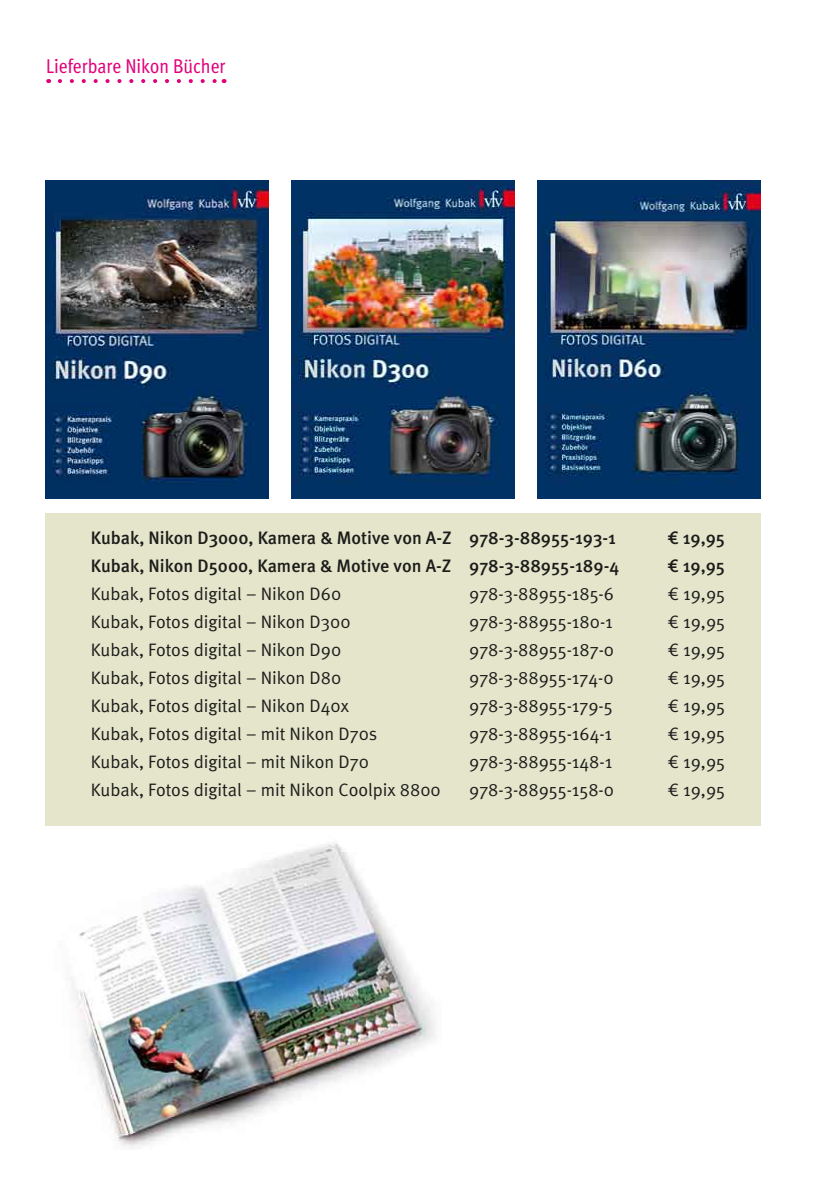
<style>
.page{position:relative;width:840px;height:1191px;background:#fff}
.page>*{position:absolute;margin:0;border:0;box-sizing:border-box;transform-origin:0 0}
.t1{font:20px "Meta Cond";color:#e2007a}
.t2{font:18px "Meta Normal";color:#1c1c1a}
.t3{font:500 18px "Meta";color:#1c1c1a}
</style>
<div class="page">
<svg style="left:60px;top:79px;width:157px;height:4px"></svg>
<img style="left:45px;top:180px;width:223px;height:318px">
<img style="left:291px;top:180px;width:223px;height:318px">
<img style="left:537px;top:180px;width:223px;height:318px">
<div style="left:45px;top:513px;width:715px;height:312px;background:#e4e5cb"></div>
<img style="left:72px;top:842px;width:363px;height:307px">
<p class="t1" style="left:46px;top:55px;width:181px">Lieferbare Nikon Bücher</p>
<p class="t3" style="left:91px;top:528px;width:526px">Kubak, Nikon D3000, Kamera &amp; Motive von A-Z 978-3-88955-193-1</p>
<p class="t3" style="left:667px;top:528px;width:59px">¤ 19,95</p>
<p class="t3" style="left:91px;top:556px;width:529px">Kubak, Nikon D5000, Kamera &amp; Motive von A-Z 978-3-88955-189-4</p>
<p class="t3" style="left:667px;top:556px;width:59px">¤ 19,95</p>
<p class="t2" style="left:91px;top:584px;width:252px">Kubak, Fotos digital – Nikon D60</p>
<p class="t2" style="left:469px;top:584px;width:146px">978-3-88955-185-6</p>
<p class="t2" style="left:667px;top:584px;width:59px">¤ 19,95</p>
<p class="t2" style="left:91px;top:612px;width:261px">Kubak, Fotos digital – Nikon D300</p>
<p class="t2" style="left:469px;top:612px;width:145px">978-3-88955-180-1</p>
<p class="t2" style="left:667px;top:612px;width:59px">¤ 19,95</p>
<p class="t2" style="left:91px;top:640px;width:252px">Kubak, Fotos digital – Nikon D90</p>
<p class="t2" style="left:469px;top:640px;width:146px">978-3-88955-187-0</p>
<p class="t2" style="left:667px;top:640px;width:59px">¤ 19,95</p>
<p class="t2" style="left:91px;top:668px;width:252px">Kubak, Fotos digital – Nikon D80</p>
<p class="t2" style="left:469px;top:668px;width:146px">978-3-88955-174-0</p>
<p class="t2" style="left:667px;top:668px;width:59px">¤ 19,95</p>
<p class="t2" style="left:91px;top:696px;width:259px">Kubak, Fotos digital – Nikon D40x</p>
<p class="t2" style="left:469px;top:696px;width:145px">978-3-88955-179-5</p>
<p class="t2" style="left:667px;top:696px;width:59px">¤ 19,95</p>
<p class="t2" style="left:91px;top:724px;width:288px">Kubak, Fotos digital – mit Nikon D70s</p>
<p class="t2" style="left:469px;top:724px;width:144px">978-3-88955-164-1</p>
<p class="t2" style="left:667px;top:724px;width:59px">¤ 19,95</p>
<p class="t2" style="left:91px;top:752px;width:279px">Kubak, Fotos digital – mit Nikon D70</p>
<p class="t2" style="left:469px;top:752px;width:144px">978-3-88955-148-1</p>
<p class="t2" style="left:667px;top:752px;width:59px">¤ 19,95</p>
<p class="t2" style="left:91px;top:780px;width:351px">Kubak, Fotos digital – mit Nikon Coolpix 8800</p>
<p class="t2" style="left:469px;top:780px;width:146px">978-3-88955-158-0</p>
<p class="t2" style="left:667px;top:780px;width:59px">¤ 19,95</p>
</div>
